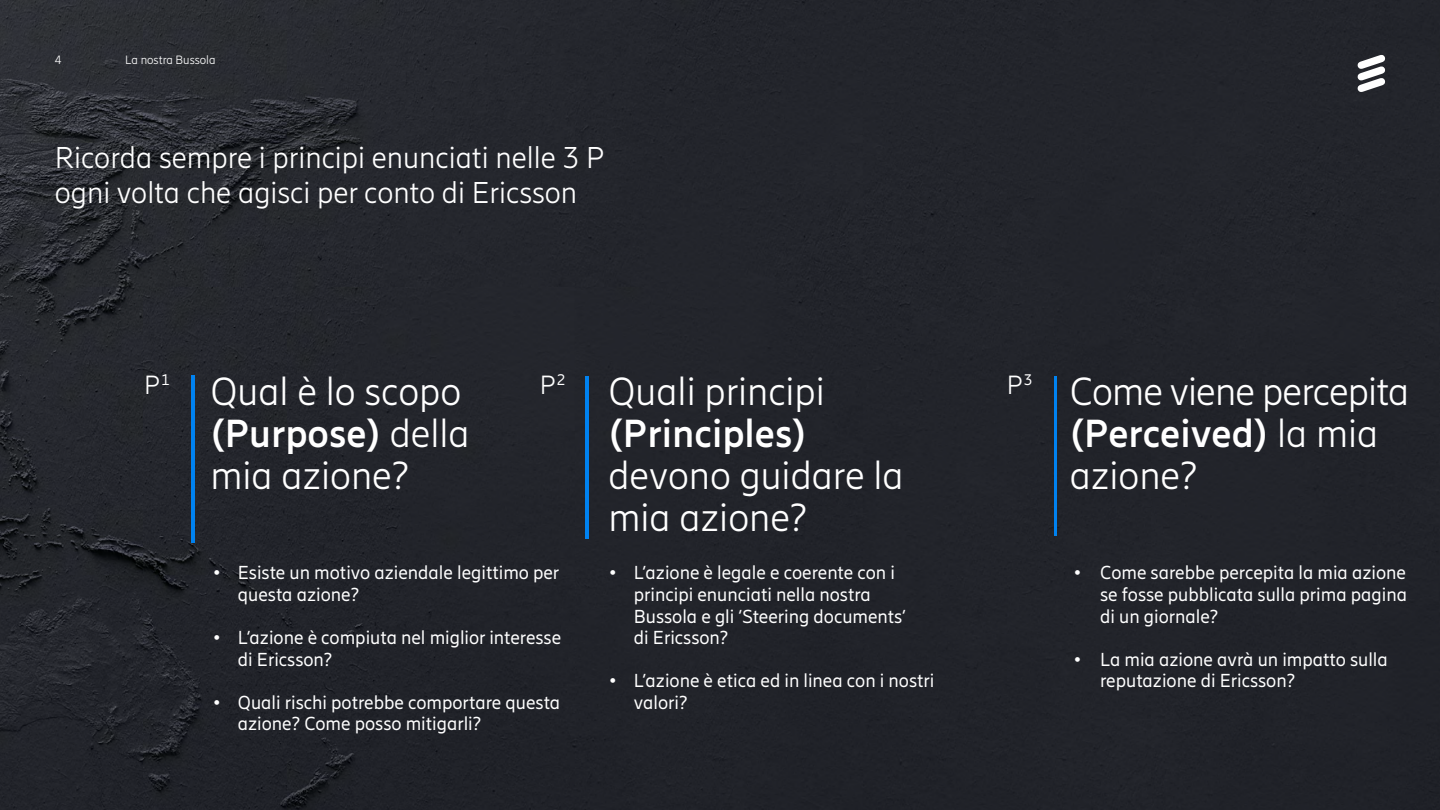
<style>
.page{position:relative;width:1440px;height:810px;background:#22242b}
.page>*{position:absolute;margin:0;border:0;box-sizing:border-box;transform-origin:0 0}
.t1{font:300 39px/42px "Ericsson Hilda";color:#fff}
.t2{font:300 39px/42px "Ericsson Hilda";letter-spacing:-.02em;color:#fff}
.t3{font:700 39px "Ericsson Hilda";color:#fff}
.t4{font:300 30px/34.5px "Ericsson Hilda";color:#fff}
.t5{font:300 26.25px "Ericsson Hilda";color:#fff}
.t6{font:18.75px/21.6px "Ericsson Hilda";color:#fff}
.t7{font:300 12px "Ericsson Hilda";color:#fff}
.s1{font-weight:700}
</style>
<div class="page">
<svg style="left:1358px;top:55px;width:27px;height:37px"></svg>
<hr style="left:586px;top:377px;width:3px;height:162px;background:#0082f0">
<hr style="left:191px;top:376px;width:3px;height:167px;background:#0082f0">
<hr style="left:1054px;top:377px;width:3px;height:159px;background:#0082f0">
<p class="t7" style="left:55px;top:53px;width:8px">4</p>
<p class="t7" style="left:125px;top:53px;width:92px">La nostra Bussola</p>
<h2 class="t4" style="left:55px;top:141px;width:551px">Ricorda sempre i principi enunciati nelle 3 P ogni volta che agisci per conto di Ericsson</h2>
<h3 class="t5" style="left:144px;top:370px;width:27px">P <sup>1</sup></h3>
<h3 class="t5" style="left:540px;top:370px;width:27px">P <sup>2</sup></h3>
<h3 class="t5" style="left:1007px;top:370px;width:27px">P <sup>3</sup></h3>
<h1 class="t1" style="left:211px;top:371px;width:261px">Qual è lo scopo <span class="s1">(Purpose)</span> della mia azione?</h1>
<h1 class="t2" style="left:1070px;top:371px;width:341px">Come viene percepita <span class="s1">(Perceived)</span> la mia azione?</h1>
<h1 class="t1" style="left:609px;top:371px;width:218px">Quali principi</h1>
<h1 class="t3" style="left:609px;top:410px;width:200px">(Principles)</h1>
<h1 class="t1" style="left:609px;top:455px;width:297px">devono guidare la mia azione?</h1>
<p class="t6" style="left:238px;top:562px;width:323px;text-indent:-26px">• Esiste un motivo aziendale legittimo per questa azione?</p>
<p class="t6" style="left:238px;top:627px;width:325px;text-indent:-26px">• L’azione è compiuta nel miglior interesse di Ericsson?</p>
<p class="t6" style="left:238px;top:692px;width:324px;text-indent:-26px">• Quali rischi potrebbe comportare questa azione? Come posso mitigarli?</p>
<p class="t6" style="left:634px;top:562px;width:274px;text-indent:-26px">• L’azione è legale e coerente con i principi enunciati nella nostra<br>Bussola e gli ‘Steering documents’ di Ericsson?</p>
<p class="t6" style="left:634px;top:670px;width:302px;text-indent:-26px">• L’azione è etica ed in linea con i nostri valori?</p>
<p class="t6" style="left:1100px;top:562px;width:308px;text-align:justify;text-indent:-27px">• Come sarebbe percepita la mia azione se fosse pubblicata sulla prima pagina di un giornale?</p>
<p class="t6" style="left:1100px;top:648px;width:289px;text-indent:-27px">• La mia azione avrà un impatto sulla reputazione di Ericsson?</p>
</div>
